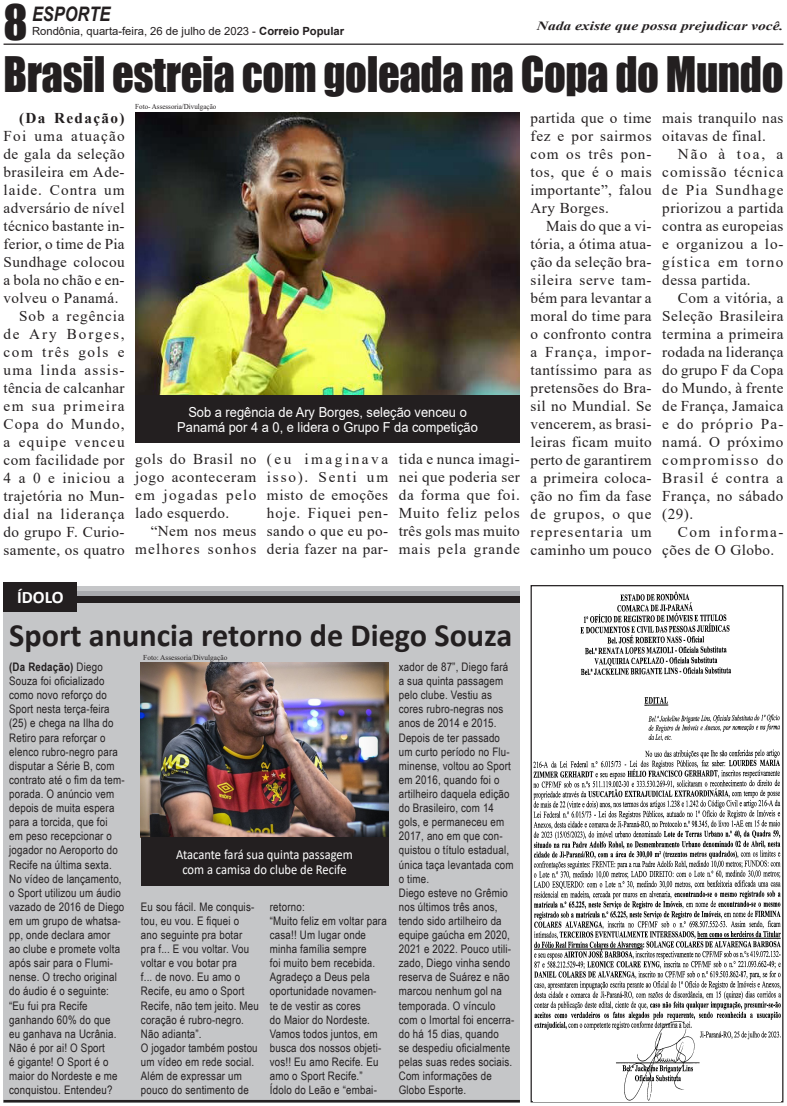
<style>
.page{position:relative;width:787px;height:1106px;background:#fff}
.page>*{position:absolute;margin:0;border:0;box-sizing:border-box;transform-origin:0 0}
.subtítulo{font:45px "Impact";letter-spacing:-.01em;color:#231f20;scale:.95 1}
.subtítulo-2{font:45px "Impact";letter-spacing:-.01em;color:#231f20}
.Subtítulo_2{font:700 32.5px "Calibri";color:#231f20}
.t1{font:italic 700 20px "Arial Narrow";color:#231f20}
.Corpo_do_texto{font:700 17.5px "Calibri";color:#fff}
.Corpo_do_texto-2{font:15px/18px "Times New Roman";letter-spacing:.03em;color:#231f20;text-align:justify}
.Corpo_do_texto-3{font:15px/18px "Times New Roman";letter-spacing:.08em;color:#231f20;text-align:right}
.Corpo_do_texto-4{font:15px/18px "Times New Roman";letter-spacing:.065em;color:#231f20}
.Legenda{font:13.75px "Arial";color:#fff;scale:.94 1}
.Legenda-2{font:13.75px "Calibri";color:#fff;scale:.91 1}
.t2{font:italic 700 12.5px "Times New Roman";color:#231f20;scale:1.24 1}
.Box{font:11.75px/14.1px "Arial Narrow";letter-spacing:.015em;color:#231f20}
.t3{font:11.25px "Arial";color:#231f20}
.crédito{font:7.5px "Times New Roman";color:#231f20;scale:.94 1}
.crédito-2{font:7.5px "Times New Roman";color:#231f20}
.s1{font-weight:700}
</style>
<div class="page">
<div style="left:530px;top:585px;width:253px;height:517px;border:1px solid #231f20"></div>
<img style="left:533px;top:591px;width:247px;height:510px">
<hr style="left:4px;top:44px;width:779px;height:1px;background:#231f20">
<img style="left:135px;top:113px;width:385px;height:283px">
<div style="left:135px;top:396px;width:385px;height:47px;background:#231f20"></div>
<div style="left:4px;top:586px;width:516px;height:516px;background:#c5c6c8"></div>
<div style="left:4px;top:582px;width:73px;height:29px;background:#231f20"></div>
<div style="left:77px;top:591px;width:443px;height:6px;background:#a8a9ad"></div>
<div style="left:77px;top:596px;width:443px;height:6px;background:#231f20"></div>
<hr style="left:4px;top:1099px;width:516px;height:3px;background:#231f20">
<img style="left:141px;top:662px;width:247px;height:175px">
<div style="left:141px;top:837px;width:247px;height:48px;background:#231f20"></div>
<p class="subtítulo-2" style="left:4px;top:-13px;width:26px">8</p>
<p class="subtítulo" style="left:4px;top:40px;width:822px">Brasil estreia com goleada na Copa do Mundo</p>
<p class="Corpo_do_texto-2" style="left:4px;top:109px;width:123px;text-indent:16px"><span class="s1">(Da Redação)<br></span>Foi uma atuação de gala da seleção brasileira em Ade&shy;laide. Contra um adversário de nível técnico bastante in&shy;ferior, o time de Pia Sundhage colocou a bola no chão e en&shy;volveu o Panamá.</p>
<p class="Corpo_do_texto-2" style="left:4px;top:307px;width:123px;text-indent:16px">Sob a regência de Ary Borges, com três gols e uma linda assis&shy;tência de calcanhar em sua primeira Copa do Mundo, a equipe venceu com facilidade por 4 a 0 e iniciou a trajetória no Mun&shy;dial na liderança do grupo F. Curio&shy;samente, os quatro</p>
<p class="t1" style="left:32px;top:-1px;width:80px">ESPORTE</p>
<p class="t3" style="left:32px;top:23px;width:314px">Rondônia, quarta-feira, 26 de julho de 2023 - <span class="s1">Correio Popular</span></p>
<p class="t2" style="left:537px;top:17px;width:200px">Nada existe que possa prejudicar você.</p>
<p class="crédito" style="left:135px;top:101px;width:88px">Foto- Assessoria/Divulgação</p>
<p class="Corpo_do_texto-2" style="left:530px;top:109px;width:123px">partida que o time fez e por sairmos com os três pon&shy;tos, que é o mais importante”, falou Ary Borges.</p>
<p class="Corpo_do_texto-2" style="left:530px;top:217px;width:123px;text-indent:16px">Mais do que a vi&shy;tória, a ótima atua&shy;ção da seleção bra&shy;sileira serve tam&shy;bém para levantar a moral do time para o confronto contra a França, impor&shy;tantíssimo para as pretensões do Bra&shy;sil no Mundial. Se vencerem, as brasi&shy;leiras ficam muito perto de garantirem a primeira coloca&shy;ção no fim da fase de grupos, o que representaria um caminho um pouco</p>
<p class="Corpo_do_texto-2" style="left:662px;top:109px;width:123px">mais tranquilo nas oitavas de final.</p>
<p class="Corpo_do_texto-2" style="left:662px;top:145px;width:123px;text-indent:16px">Não à toa, a comissão técnica de Pia Sundhage priorizou a partida contra as europeias e organizou a lo&shy;gística em torno dessa partida.</p>
<p class="Corpo_do_texto-2" style="left:662px;top:289px;width:123px;text-indent:16px">Com a vitória, a Seleção Brasileira termina a primeira rodada na liderança do grupo F da Copa do Mundo, à frente de França, Jamaica e do próprio Pa&shy;namá. O próximo compromisso do Brasil é contra a França, no sábado (29).</p>
<p class="Corpo_do_texto-4" style="left:662px;top:523px;width:123px;text-indent:16px">Com informa&shy;ções de O Globo.</p>
<p class="Legenda" style="left:188px;top:403px;width:298px">Sob a regência de Ary Borges, seleção venceu o</p>
<p class="Legenda" style="left:177px;top:418px;width:321px">Panamá por 4 a 0, e lidera o Grupo F da competição</p>
<p class="Corpo_do_texto-2" style="left:135px;top:449px;width:123px">gols do Brasil no jogo aconteceram em jogadas pelo lado esquerdo.</p>
<p class="Corpo_do_texto-3" style="left:135px;top:521px;width:123px">“Nem nos meus melhores sonhos</p>
<p class="Corpo_do_texto-2" style="left:267px;top:449px;width:123px">(eu imaginava isso). Senti um misto de emoções hoje. Fiquei pen&shy;sando o que eu po&shy;deria fazer na par-</p>
<p class="Corpo_do_texto-2" style="left:399px;top:449px;width:123px">tida e nunca imagi&shy;nei que poderia ser da forma que foi.<br>Muito feliz pelos três gols mas muito mais pela grande</p>
<p class="Corpo_do_texto" style="left:17px;top:584px;width:48px">ÍDOLO</p>
<p class="Subtítulo_2" style="left:9px;top:612px;width:505px">Sport anuncia retorno de Diego Souza</p>
<p class="Box" style="left:9px;top:659px;width:117px"><span class="s1">(Da Redação)</span> Diego<br>Souza foi oficializado como novo reforço do<br>Sport nesta terça-feira (25) e chega na Ilha do<br>Retiro para reforçar o elenco rubro-negro para disputar a Série B, com contrato até o fim da tem&shy;porada. O anúncio vem depois de muita espera para a torcida, que foi<br>em peso recepcionar o jogador no Aeroporto do<br>Recife na última sexta.</p>
<p class="Box" style="left:9px;top:871px;width:117px">No vídeo de lançamento, o Sport utilizou um áudio vazado de 2016 de Diego em um grupo de whatsa&shy;pp, onde declara amor ao clube e promete volta após sair para o Flumi&shy;nense. O trecho original do áudio é o seguinte:</p>
<p class="Box" style="left:9px;top:998px;width:110px">“Eu fui pra Recife ganhando 60% do que eu ganhava na Ucrânia.<br>Não é por ai! O Sport<br>é gigante! O Sport é o maior do Nordeste e me conquistou. Entendeu?</p>
<p class="crédito-2" style="left:143px;top:652px;width:85px">Foto: Assessoria/Divulgação</p>
<p class="Legenda-2" style="left:176px;top:845px;width:196px">Atacante fará sua quinta passagem</p>
<p class="Legenda-2" style="left:182px;top:860px;width:182px">com a camisa do clube de Recife</p>
<p class="Box" style="left:141px;top:899px;width:119px">Eu sou fácil. Me conquis&shy;tou, eu vou. E fiquei o<br>ano seguinte pra botar pra f... E vou voltar. Vou voltar e vou botar pra<br>f... de novo. Eu amo o<br>Recife, eu amo o Sport<br>Recife, não tem jeito. Meu coração é rubro-negro.<br>Não adianta”.</p>
<p class="Box" style="left:141px;top:1040px;width:118px">O jogador também postou um vídeo em rede social.<br>Além de expressar um pouco do sentimento de</p>
<p class="Box" style="left:270px;top:899px;width:36px">retorno:</p>
<p class="Box" style="left:270px;top:913px;width:118px">“Muito feliz em voltar para casa!! Um lugar onde minha família sempre<br>foi muito bem recebida.<br>Agradeço a Deus pela oportunidade novamen&shy;te de vestir as cores<br>do Maior do Nordeste.<br>Vamos todos juntos, em busca dos nossos objeti&shy;vos!! Eu amo Recife. Eu amo o Sport Recife.”</p>
<p class="Box" style="left:270px;top:1082px;width:108px">Ídolo do Leão e “embai-</p>
<p class="Box" style="left:399px;top:659px;width:116px">xador de 87”, Diego fará a sua quinta passagem pelo clube. Vestiu as cores rubro-negras nos anos de 2014 e 2015.<br>Depois de ter passado um curto período no Flu&shy;minense, voltou ao Sport em 2016, quando foi o artilheiro daquela edição do Brasileiro, com 14 gols, e permaneceu em<br>2017, ano em que con&shy;quistou o título estadual, única taça levantada com o time.</p>
<p class="Box" style="left:399px;top:885px;width:117px">Diego esteve no Grêmio nos últimos três anos, tendo sido artilheiro da equipe gaúcha em 2020,<br>2021 e 2022. Pouco utili&shy;zado, Diego vinha sendo reserva de Suárez e não marcou nenhum gol na temporada. O vínculo com o Imortal foi encerra&shy;do há 15 dias, quando<br>se despediu oficialmente pelas suas redes sociais.</p>
<p class="Box" style="left:399px;top:1068px;width:95px">Com informações de<br>Globo Esporte.</p>
</div>
